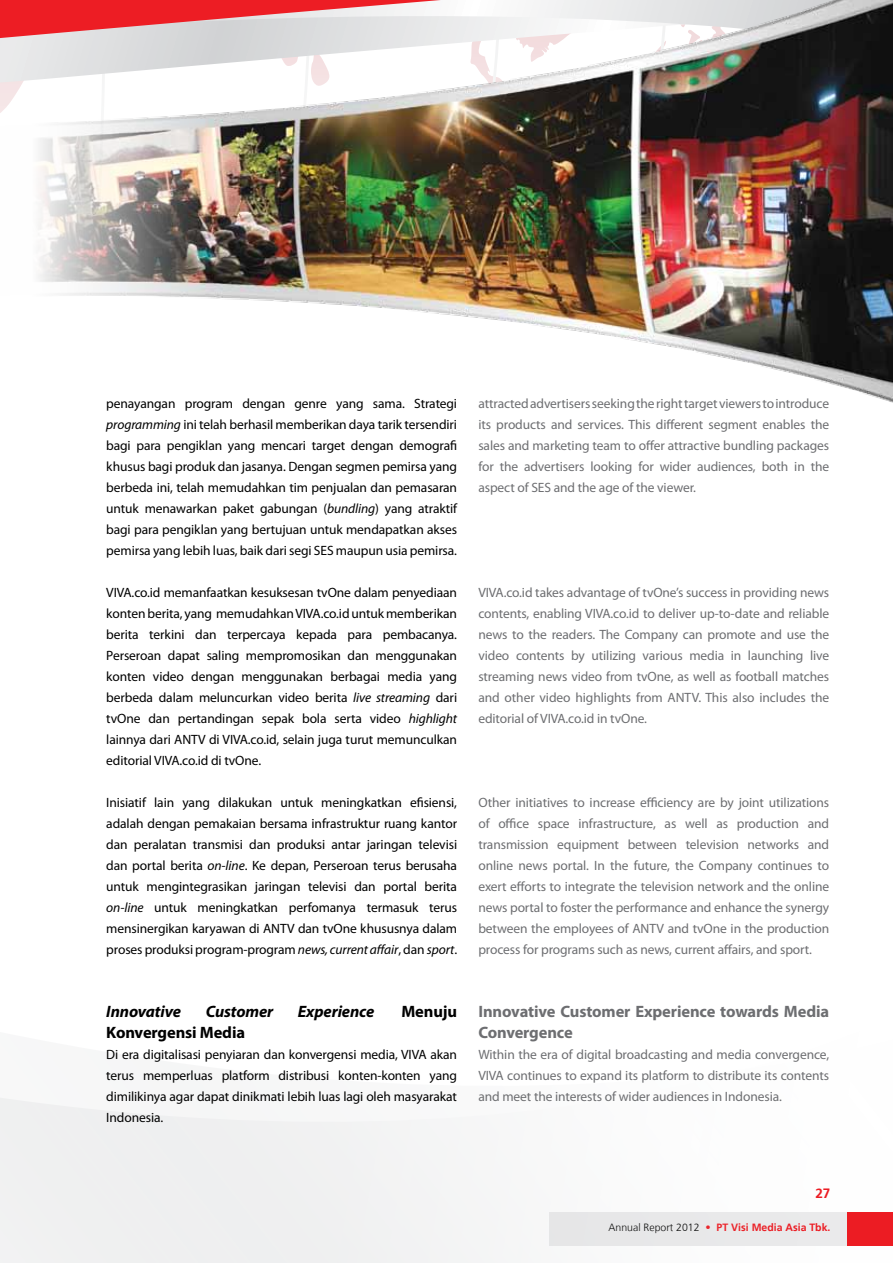
<style>
.page{position:relative;width:893px;height:1263px;background:#fff}
.page>*{position:absolute;margin:0;border:0;box-sizing:border-box;transform-origin:0 0}
.t1{font:700 16.5px/21px "Myriad Pro";letter-spacing:-.01em;color:#6d6e71}
.t2{font:italic 700 16.5px "Myriad Pro";letter-spacing:-.01em;color:#000}
.t3{font:700 16.5px "Myriad Pro";letter-spacing:-.01em;color:#000}
.t4{font:13.5px/21px "Myriad Pro";letter-spacing:-.01em;color:#000;text-align:justify}
.t5{font:13.5px/21px "Myriad Pro";letter-spacing:-.01em;color:#6d6e71;text-align:justify}
.t6{font:700 13.5px "Frutiger LT";color:#ed1d24}
.t7{font:700 10.5px "Frutiger LT";color:#ed1d24}
.s1{font-style:italic}
.s2{font-weight:300;color:#000}
.s3{font-weight:300}
</style>
<div class="page">
<svg style="left:0;top:1098px;width:893px;height:165px"></svg>
<img style="left:0;top:0;width:893px;height:403px">
<p class="t4" style="left:106px;top:392px;width:352px">penayangan program dengan genre yang sama. Strategi <span class="s1">programming</span> ini telah berhasil memberikan daya tarik tersendiri bagi para pengiklan yang mencari target dengan demografi khusus bagi produk dan jasanya. Dengan segmen pemirsa yang berbeda ini, telah memudahkan tim penjualan dan pemasaran untuk menawarkan paket gabungan (<span class="s1">bundling</span>) yang atraktif bagi para pengiklan yang bertujuan untuk mendapatkan akses pemirsa yang lebih luas, baik dari segi SES maupun usia pemirsa.</p>
<p class="t4" style="left:106px;top:581px;width:352px">VIVA.co.id memanfaatkan kesuksesan tvOne dalam penyediaan konten berita, yang memudahkan VIVA.co.id untuk memberikan berita terkini dan terpercaya kepada para pembacanya.<br>Perseroan dapat saling mempromosikan dan menggunakan konten video dengan menggunakan berbagai media yang berbeda dalam meluncurkan video berita <span class="s1">live streaming</span> dari tvOne dan pertandingan sepak bola serta video <span class="s1">highlight </span>lainnya dari ANTV di VIVA.co.id, selain juga turut memunculkan editorial VIVA.co.id di tvOne.</p>
<p class="t4" style="left:106px;top:792px;width:352px">Inisiatif lain yang dilakukan untuk meningkatkan efisiensi, adalah dengan pemakaian bersama infrastruktur ruang kantor dan peralatan transmisi dan produksi antar jaringan televisi dan portal berita <span class="s1">on-line</span>. Ke depan, Perseroan terus berusaha untuk mengintegrasikan jaringan televisi dan portal berita <span class="s1">on-line</span> untuk meningkatkan perfomanya termasuk terus mensinergikan karyawan di ANTV dan tvOne khususnya dalam proses produksi program-program <span class="s1">news, current affair</span>, dan <span class="s1">sport</span>.</p>
<p class="t2" style="left:106px;top:1000px;width:76px">Innovative</p>
<p class="t2" style="left:206px;top:1000px;width:69px">Customer</p>
<p class="t2" style="left:298px;top:1000px;width:78px">Experience</p>
<p class="t3" style="left:401px;top:1000px;width:57px">Menuju</p>
<p class="t3" style="left:106px;top:1021px;width:140px">Konvergensi Media</p>
<p class="t4" style="left:106px;top:1043px;width:352px">Di era digitalisasi penyiaran dan konvergensi media, VIVA akan terus memperluas platform distribusi konten-konten yang dimilikinya agar dapat dinikmati lebih luas lagi oleh masyarakat Indonesia.</p>
<p class="t5" style="left:478px;top:392px;width:352px">attracted advertisers seeking the right target viewers to introduce its products and services. This different segment enables the sales and marketing team to offer attractive bundling packages for the advertisers looking for wider audiences, both in the aspect of SES and the age of the viewer.</p>
<p class="t5" style="left:478px;top:581px;width:352px">VIVA.co.id takes advantage of tvOne’s success in providing news contents, enabling VIVA.co.id to deliver up-to-date and reliable news to the readers. The Company can promote and use the video contents by utilizing various media in launching live streaming news video from tvOne, as well as football matches and other video highlights from ANTV. This also includes the editorial of VIVA.co.id in tvOne.</p>
<p class="t5" style="left:478px;top:792px;width:352px">Other initiatives to increase efficiency are by joint utilizations of office space infrastructure, as well as production and transmission equipment between television networks and online news portal. In the future, the Company continues to exert efforts to integrate the television network and the online news portal to foster the performance and enhance the synergy between the employees of ANTV and tvOne in the production process for programs such as news, current affairs, and sport.</p>
<p class="t1" style="left:478px;top:1000px;width:352px">Innovative Customer Experience towards Media<br>Convergence</p>
<p class="t5" style="left:478px;top:1043px;width:352px">Within the era of digital broadcasting and media convergence, VIVA continues to expand its platform to distribute its contents and meet the interests of wider audiences in Indonesia.</p>
<p class="t6" style="left:815px;top:1185px;width:17px">27</p>
<p class="t7" style="left:609px;top:1221px;width:223px"><span class="s2">Annual Report 2012</span> <span class="s3">•</span> PT Visi Media Asia Tbk.</p>
</div>
